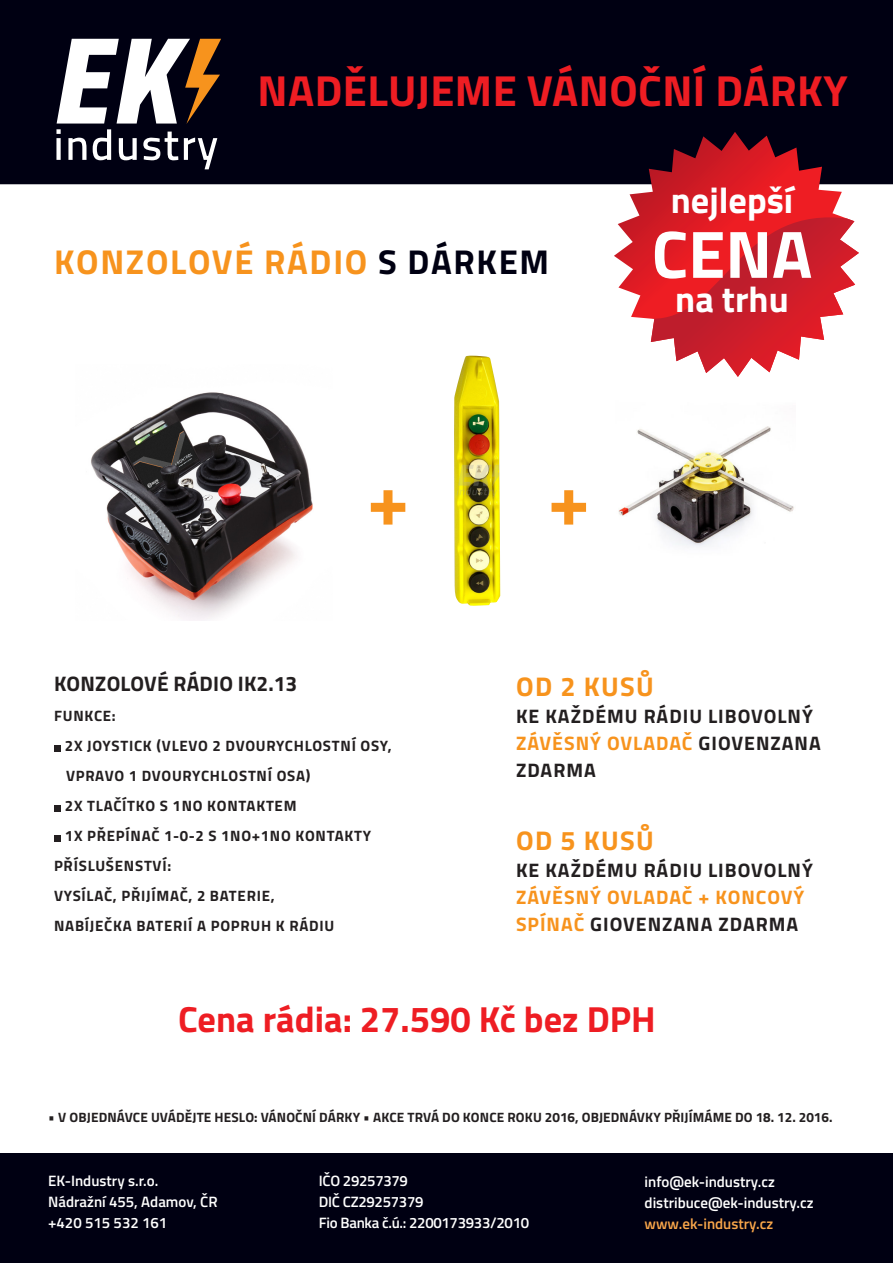
<style>
.page{position:relative;width:893px;height:1263px;background:#fff}
.page>*{position:absolute;margin:0;border:0;box-sizing:border-box;transform-origin:0 0}
.t1{font:700 75px "Titillium";color:#f7931d}
.t2{font:700 67.2px "Titillium";color:#fff}
.t3{font:700 43.5px "Titillium";letter-spacing:.01em;color:#ee1d23}
.t4{font:700 36.3px "Titillium";color:#ee1d23}
.t5{font:700 36.3px "Titillium";color:#fff}
.t6{font:700 34.5px "Titillium";letter-spacing:.05em;color:#f7931d}
.t7{font:700 34.5px "Titillium";color:#000012}
.t8{font:700 27px "Titillium";letter-spacing:.05em;color:#f7931d}
.t9{font:700 21px "Titillium";letter-spacing:.01em;color:#231f20}
.t10{font:700 19.5px/27px "Titillium";letter-spacing:.05em;color:#231f20}
.t11{font:700 15px/30px "Titillium";letter-spacing:.05em;color:#231f20}
.t12{font:600 15px "Titillium";color:#fff}
.t13{font:600 15px "Titillium";letter-spacing:-.02em;color:#fff}
.t14{font:600 15px "Titillium";color:#f9a64a}
.t15{font:700 13.5px "Titillium";letter-spacing:.01em;color:#231f20}
.s1{color:#000012}
.s2{color:#f7931d}
.s3{font-size:15px}
</style>
<div class="page">
<div style="left:0;top:0;width:893px;height:184px;background:#000012"></div>
<svg style="left:56px;top:39px;width:165px;height:130px"></svg>
<div style="left:0;top:1153px;width:893px;height:110px;background:#000012"></div>
<svg style="left:54px;top:745px;width:6px;height:6px"></svg>
<svg style="left:54px;top:805px;width:6px;height:6px"></svg>
<svg style="left:54px;top:835px;width:6px;height:6px"></svg>
<img style="left:91px;top:392px;width:222px;height:229px">
<img style="left:618px;top:426px;width:176px;height:121px">
<img style="left:454px;top:356px;width:46px;height:250px">
<svg style="left:614px;top:132px;width:245px;height:210px;background:#9f3540"></svg>
<svg style="left:651px;top:217px;width:208px;height:160px"></svg>
<p class="t3" style="left:257px;top:57px;width:107px">NADĚLUJ</p>
<p class="t3" style="left:430px;top:57px;width:231px">EME VÁNOČNÍ</p>
<p class="t3" style="left:715px;top:57px;width:134px">DÁRKY</p>
<p class="t6" style="left:54px;top:235px;width:376px">KONZOLOVÉ RÁDIO <span class="s1">S DÁR</span></p>
<p class="t7" style="left:477px;top:235px;width:46px">KEM</p>
<p class="t5" style="left:671px;top:173px;width:125px">NEJLEPŠÍ</p>
<p class="t2" style="left:652px;top:203px;width:162px">CENA</p>
<p class="t5" style="left:675px;top:272px;width:115px">NA TRHU</p>
<p class="t1" style="left:367px;top:443px;width:43px">+</p>
<p class="t1" style="left:548px;top:443px;width:43px">+</p>
<p class="t9" style="left:54px;top:668px;width:132px">KONZOLOVÉ RÁDI</p>
<p class="t9" style="left:219px;top:668px;width:79px">O IK2.13</p>
<p class="t11" style="left:54px;top:700px;width:63px">FUNKCE:</p>
<p class="t11" style="left:65px;top:730px;width:328px">2X JOYSTICK (VLEVO 2 DVOURYCHLOSTNÍ OSY,<br>VPRAVO 1 DVOURYCHLOSTNÍ OSA)</p>
<p class="t11" style="left:65px;top:790px;width:221px">2X TLAČÍTKO S 1NO KONTAKTEM</p>
<p class="t11" style="left:65px;top:820px;width:308px">1X PŘEPÍNAČ 1-0-2 S 1NO+1NO KONTAKTY</p>
<p class="t11" style="left:54px;top:850px;width:119px">PŘÍSLUŠENSTVÍ:</p>
<p class="t11" style="left:54px;top:880px;width:193px">VYSÍLAČ, PŘIJÍMAČ, 2 BATERIE</p>
<p class="t11" style="left:271px;top:880px;width:5px">,</p>
<p class="t11" style="left:54px;top:910px;width:245px">NABÍJEČKA BATERIÍ A POPRUH K RÁDI</p>
<p class="t11" style="left:325px;top:910px;width:11px">U</p>
<p class="t8" style="left:516px;top:666px;width:139px">OD 2 KUSŮ</p>
<p class="t10" style="left:516px;top:701px;width:298px">KE KAŽDÉMU RÁDIU LIBOVOLNÝ<br><span class="s2">ZÁVĚSNÝ OVLADA</span></p>
<p class="t10" style="left:682px;top:728px;width:139px"><span class="s2">Č</span> GIOVENZANA</p>
<p class="t10" style="left:516px;top:755px;width:81px">ZDARMA</p>
<p class="t8" style="left:516px;top:820px;width:139px">OD 5 KUSŮ</p>
<p class="t10" style="left:516px;top:856px;width:298px">KE KAŽDÉMU RÁDIU LIBOVOLNÝ<br><span class="s2">ZÁVĚSNÝ OVLADA</span></p>
<p class="t10" style="left:516px;top:883px;width:290px;text-indent:166px"><span class="s2">Č + KONCOVÝ<br>SPÍNAČ</span> GIOVENZANA ZDARMA</p>
<p class="t4" style="left:178px;top:992px;width:453px">CENA RÁDIA: 27.590 KČ BEZ DPH</p>
<p class="t15" style="left:48px;top:1107px;width:255px"><span class="s3">•</span> V OBJEDNÁVCE UVÁDĚJTE HESLO: VÁNOČNÍ</p>
<p class="t15" style="left:319px;top:1107px;width:384px">DÁRKY <span class="s3">•</span> AKCE TRVÁ DO KONCE ROKU 2016, OBJEDNÁVKY PŘIJÍMÁME</p>
<p class="t15" style="left:735px;top:1107px;width:99px">DO 18. 12. 2016.</p>
<p class="t12" style="left:48px;top:1169px;width:112px">EK-Industry s.r.o.</p>
<p class="t12" style="left:48px;top:1190px;width:171px">Nádražní 455, Adamov, ČR</p>
<p class="t12" style="left:48px;top:1211px;width:121px">+420 515 532 161</p>
<p class="t13" style="left:319px;top:1169px;width:91px">IČO 29257379</p>
<p class="t13" style="left:319px;top:1190px;width:106px">DIČ CZ29257379</p>
<p class="t13" style="left:319px;top:1211px;width:212px">Fio Banka č.ú.: 2200173933/2010</p>
<p class="t12" style="left:645px;top:1170px;width:132px">info@ek-industry.cz</p>
<p class="t12" style="left:645px;top:1191px;width:170px">distribuce@ek-industry.cz</p>
<p class="t14" style="left:645px;top:1212px;width:130px">www.ek-industry.cz</p>
</div>
